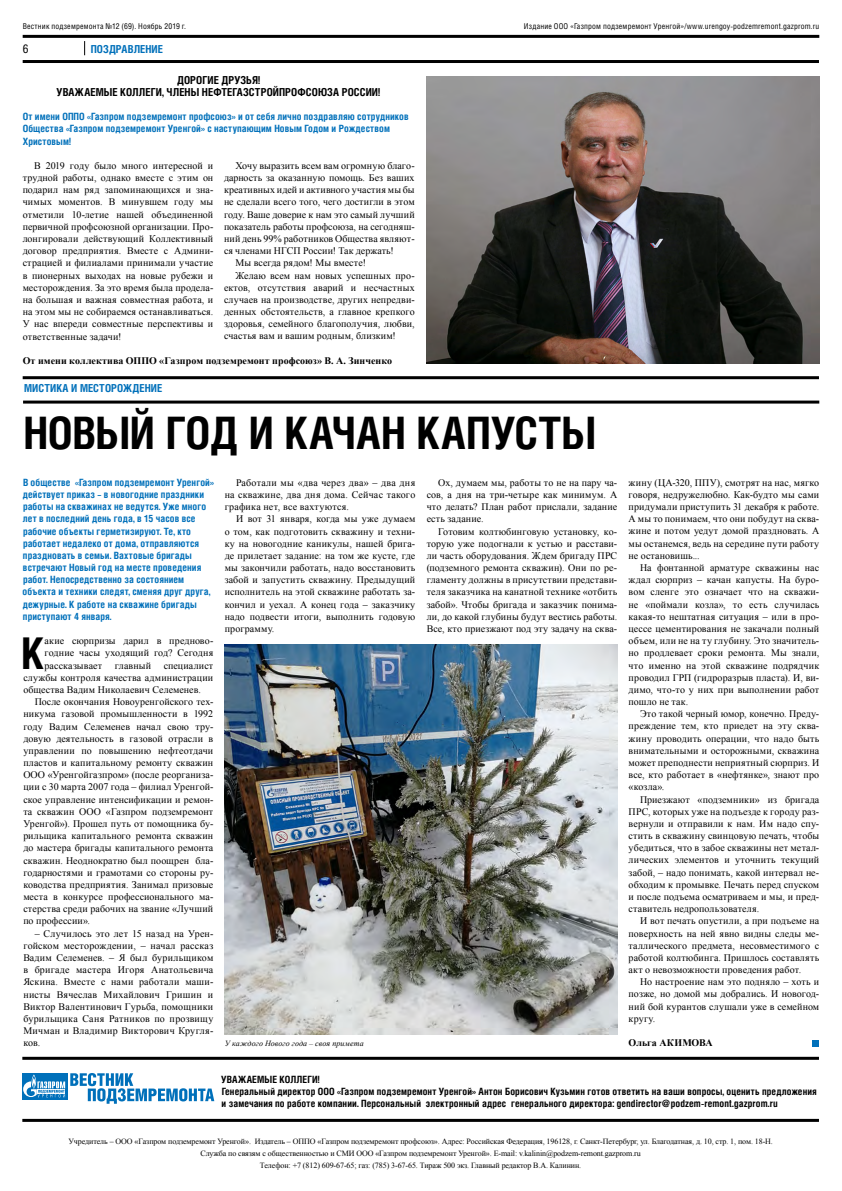
<style>
.page{position:relative;width:842px;height:1191px;background:#fff}
.page>*{position:absolute;margin:0;border:0;box-sizing:border-box;transform-origin:0 0}
.t1{font:700 44.8px "Helios Cond";letter-spacing:-.005em;color:#000}
.t2{font:700 43.7px "Helios Cond";color:#000}
.t3{font:12px "Helios Cond";color:#000}
.t4{font:700 11px/12.2px "Helios Cond";letter-spacing:.005em;color:#000;text-align:center}
.t5{font:700 11px "Helios Cond";letter-spacing:.005em;color:#0070ba}
.t6{font:10px/12.2px "Times New Roman";letter-spacing:.01em;color:#000;text-align:justify}
.t7{font:700 10px/12.2px "Helios Cond";letter-spacing:.01em;color:#0070ba}
.t8{font:700 10px/12.2px "Helios Cond";letter-spacing:.01em;color:#000}
.t9{font:700 10px "Times New Roman";letter-spacing:.005em;color:#000}
.t10{font:8px/12.2px "Times New Roman";letter-spacing:-.01em;color:#000;text-align:center}
.t11{font:8px "Helios Cond";letter-spacing:.02em;color:#000}
.t12{font:italic 8px "Times New Roman";letter-spacing:.015em;color:#000}
</style>
<div class="page">
<hr style="left:22px;top:1118px;width:797px;height:3px;background:#000">
<hr style="left:22px;top:1056px;width:797px;height:3px;background:#000">
<svg style="left:22px;top:1073px;width:1px;height:26px"></svg>
<svg style="left:23px;top:1073px;width:191px;height:30px"></svg>
<svg style="left:84px;top:41px;width:1px;height:14px"></svg>
<hr style="left:23px;top:60px;width:796px;height:3px;background:#000">
<hr style="left:23px;top:376px;width:796px;height:3px;background:#000">
<div style="left:812px;top:1040px;width:7px;height:7px;background:#0070ba"></div>
<hr style="left:23px;top:400px;width:796px;height:3px;background:#000">
<img style="left:427px;top:76px;width:392px;height:288px">
<img style="left:225px;top:644px;width:392px;height:390px">
<hr style="left:23px;top:35px;width:796px;height:3px;background:#000">
<p class="t11" style="left:23px;top:21px;width:165px">Вестник подземремонта №12 (69). Ноябрь 2019 г.</p>
<p class="t11" style="left:524px;top:21px;width:297px">Издание ООО «Газпром подземремонт Уренгой»/www.urengoy-podzemremont.gazprom.ru</p>
<p class="t3" style="left:23px;top:41px;width:7px">6</p>
<p class="t5" style="left:91px;top:42px;width:74px">ПОЗДРАВЛЕНИЕ</p>
<p class="t4" style="left:57px;top:73px;width:325px">ДОРОГИЕ ДРУЗЬЯ!<br>УВАЖАЕМЫЕ КОЛЛЕГИ, ЧЛЕНЫ НЕФТЕГАЗСТРОЙПРОФСОЮЗА РОССИИ!</p>
<p class="t7" style="left:23px;top:110px;width:387px">От имени ОППО «Газпром подземремонт профсоюз» и от себя лично поздравляю сотрудников<br>Общества «Газпром подземремонт Уренгой» с наступающим Новым Годом и Рождеством<br>Христовым!</p>
<p class="t6" style="left:23px;top:159px;width:192px;text-indent:11px">В 2019 году было много интересной и трудной работы, однако вместе с этим он подарил нам ряд запоминающихся и зна&shy;чимых моментов. В минувшем году мы отметили 10-летие нашей объединенной первичной профсоюзной организации. Про&shy;лонгировали действующий Коллективный договор предприятия. Вместе с Админи&shy;страцией и филиалами принимали участие в пионерных выходах на новые рубежи и месторождения. За это время была продела&shy;на большая и важная совместная работа, и на этом мы не собираемся останавливаться.<br>У нас впереди совместные перспективы и ответственные задачи!</p>
<p class="t6" style="left:235px;top:159px;width:181px">Хочу выразить всем вам огромную благо-</p>
<p class="t6" style="left:224px;top:171px;width:192px">дарность за оказанную помощь. Без ваших</p>
<p class="t6" style="left:224px;top:184px;width:192px">креативных идей и активного участия мы бы</p>
<p class="t6" style="left:224px;top:196px;width:192px">не сделали всего того, чего достигли в этом</p>
<p class="t6" style="left:224px;top:208px;width:192px">году. Ваше доверие к нам это самый лучший</p>
<p class="t6" style="left:224px;top:220px;width:192px">показатель работы профсоюза, на сегодняш-</p>
<p class="t6" style="left:224px;top:232px;width:192px">ний день 99% работников Общества являют-</p>
<p class="t6" style="left:224px;top:244px;width:171px">ся членами НГСП России! Так держать!</p>
<p class="t6" style="left:235px;top:257px;width:132px">Мы всегда рядом! Мы вместе!</p>
<p class="t6" style="left:235px;top:269px;width:181px">Желаю всем нам новых успешных про-</p>
<p class="t6" style="left:224px;top:281px;width:192px">ектов, отсутствия аварий и несчастных</p>
<p class="t6" style="left:224px;top:293px;width:192px">случаев на производстве, других непредви-</p>
<p class="t6" style="left:224px;top:305px;width:192px">денных обстоятельств, а главное крепкого</p>
<p class="t6" style="left:224px;top:318px;width:192px">здоровья, семейного благополучия, любви,</p>
<p class="t6" style="left:224px;top:330px;width:173px">счастья вам и вашим родным, близким!</p>
<p class="t9" style="left:23px;top:354px;width:371px">От имени коллектива ОППО «Газпром подземремонт профсоюз» В. А. Зинченко</p>
<p class="t5" style="left:24px;top:382px;width:140px">МИСТИКА И МЕСТОРОЖДЕНИЕ</p>
<h1 class="t1" style="left:24px;top:406px;width:574px">НОВЫЙ ГОД И КАЧАН КАПУСТЫ</h1>
<p class="t6" style="left:225px;top:476px;width:192px;text-indent:11px">Работали мы «два через два» – два дня на скважине, два дня дома. Сейчас такого графика нет, все вахтуются.</p>
<p class="t6" style="left:225px;top:513px;width:192px;text-indent:11px">И вот 31 января, когда мы уже думаем о том, как подготовить скважину и техни&shy;ку на новогодние каникулы, нашей брига&shy;де прилетает задание: на том же кусте, где мы закончили работать, надо восстановить забой и запустить скважину. Предыдущий исполнитель на этой скважине работать за&shy;кончил и уехал. А конец года – заказчику надо подвести итоги, выполнить годовую программу.</p>
<p class="t7" style="left:23px;top:476px;width:193px">В обществе «Газпром подземремонт Уренгой» действует приказ – в новогодние праздники работы на скважинах не ведутся. Уже много лет в последний день года, в 15 часов все рабочие объекты герметизируют. Те, кто работает недалеко от дома, отправляются праздновать в семьи. Вахтовые бригады встречают Новый год на месте проведения работ. Непосредственно за состоянием объекта и техники следят, сменяя друг друга, дежурные. К работе на скважине бригады приступают 4 января.</p>
<p class="t6" style="left:629px;top:476px;width:192px">жину (ЦА-320, ППУ), смотрят на нас, мягко говоря, недружелюбно. Как-будто мы сами придумали приступить 31 декабря к работе.<br>А мы то понимаем, что они побудут на сква&shy;жине и потом уедут домой праздновать. А мы останемся, ведь на середине пути работу не остановишь...</p>
<p class="t6" style="left:629px;top:561px;width:192px;text-indent:11px">На фонтанной арматуре скважины нас ждал сюрприз – качан капусты. На буро&shy;вом сленге это означает что на скважи&shy;не «поймали козла», то есть случилась какая-то нештатная ситуация – или в про&shy;цессе цементирования не закачали полный объем, или не на ту глубину. Это значитель&shy;но продлевает сроки ремонта. Мы знали, что именно на этой скважине подрядчик проводил ГРП (гидроразрыв пласта). И, ви&shy;димо, что-то у них при выполнении работ пошло не так.</p>
<p class="t6" style="left:629px;top:707px;width:192px;text-indent:11px">Это такой черный юмор, конечно. Преду&shy;преждение тем, кто приедет на эту сква&shy;жину проводить операции, что надо быть внимательными и осторожными, скважина может преподнести неприятный сюрприз. И все, кто работает в «нефтянке», знают про «козла».</p>
<p class="t6" style="left:629px;top:793px;width:192px;text-indent:11px">Приезжают «подземники» из бригада ПРС, которых уже на подъезде к городу раз&shy;вернули и отправили к нам. Им надо спу&shy;стить в скважину свинцовую печать, чтобы убедиться, что в забое скважины нет метал&shy;лических элементов и уточнить текущий забой, – надо понимать, какой интервал не&shy;обходим к промывке. Печать перед спуском и после подъема осматриваем и мы, и пред&shy;ставитель недропользователя.</p>
<p class="t6" style="left:629px;top:914px;width:192px;text-indent:11px">И вот печать опустили, а при подъеме на поверхность на ней явно видны следы ме&shy;таллического предмета, несовместимого с работой колтюбинга. Пришлось составлять акт о невозможности проведения работ.</p>
<p class="t6" style="left:629px;top:975px;width:192px;text-indent:11px">Но настроение нам это подняло – хоть и позже, но домой мы добрались. И новогод&shy;ний бой курантов слушали уже в семейном кругу.</p>
<p class="t6" style="left:427px;top:476px;width:192px;text-indent:11px">Ох, думаем мы, работы то не на пару ча&shy;сов, а дня на три-четыре как минимум. А что делать? План работ прислали, задание есть задание.</p>
<p class="t6" style="left:427px;top:525px;width:192px;text-indent:11px">Готовим колтюбинговую установку, ко&shy;торую уже подогнали к устью и расстави&shy;ли часть оборудования. Ждем бригаду ПРС (подземного ремонта скважин). Они по ре&shy;гламенту должны в присутствии представи&shy;теля заказчика на канатной технике «отбить забой». Чтобы бригада и заказчик понима&shy;ли, до какой глубины будут вестись работы.<br>Все, кто приезжают под эту задачу на сква-</p>
<h2 class="t2" style="left:21px;top:627px;width:25px">К</h2>
<p class="t6" style="left:45px;top:634px;width:170px">акие сюрпризы дарил в предново&shy;годние часы уходящий год? Сегодня рассказывает</p>
<p class="t6" style="left:115px;top:659px;width:38px">главный</p>
<p class="t6" style="left:23px;top:659px;width:191px;text-indent:140px">специалист службы контроля качества администрации общества Вадим Николаевич Селеменев.</p>
<p class="t6" style="left:23px;top:695px;width:191px;text-indent:11px">После окончания Новоуренгойского тех&shy;никума газовой промышленности в 1992 году Вадим Селеменев начал свою тру&shy;довую деятельность в газовой отрасли в управлении по повышению нефтеотдачи пластов и капитальному ремонту скважин ООО «Уренгойгазпром» (после реорганиза&shy;ции с 30 марта 2007 года – филиал Уренгой&shy;ское управление интенсификации и ремон&shy;та скважин ООО «Газпром подземремонт Уренгой»). Прошел путь от помощника бу&shy;рильщика капитального ремонта скважин до мастера бригады капитального ремонта скважин. Неоднократно был поощрен бла&shy;годарностями и грамотами со стороны ру&shy;ководства предприятия. Занимал призовые места в конкурсе профессионального ма&shy;стерства среди рабочих на звание «Лучший по профессии».</p>
<p class="t6" style="left:23px;top:927px;width:191px;text-indent:11px">– Случилось это лет 15 назад на Урен&shy;гойском месторождении, – начал рассказ Вадим Селеменев. – Я был бурильщиком в бригаде мастера Игоря Анатольевича Яскина. Вместе с нами работали маши&shy;нисты Вячеслав Михайлович Гришин и Виктор Валентинович Гурьба, помощники бурильщика Саня Ратников по прозвищу Мичман и Владимир Викторович Кругля&shy;ков.</p>
<p class="t12" style="left:225px;top:1038px;width:141px">У каждого Нового года – своя примета</p>
<p class="t9" style="left:629px;top:1036px;width:86px">Ольга АКИМОВА</p>
<p class="t8" style="left:221px;top:1073px;width:597px">УВАЖАЕМЫЕ КОЛЛЕГИ!<br>Генеральный директор ООО «Газпром подземремонт Уренгой» Антон Борисович Кузьмин готов ответить на ваши вопросы, оценить предложения и замечания по работе компании. Персональный электронный адрес генерального директора: gendirector@podzem-remont.gazprom.ru</p>
<p class="t10" style="left:68px;top:1135px;width:706px">Учредитель – ООО «Газпром подземремонт Уренгой». Издатель – ОППО «Газпром подземремонт профсоюз». Адрес: Российская Федерация, 196128, г. Санкт-Петербург, ул. Благодатная, д. 10, стр. 1, пом. 18-Н.<br>Служба по связям с общественностью и СМИ ООО «Газпром подземремонт Уренгой». E-mail: v.kalinin@podzem-remont.gazprom.ru<br>Телефон: +7 (812) 609-67-65; газ: (785) 3-67-65. Тираж 500 экз. Главный редактор В.А. Калинин.</p>
</div>
